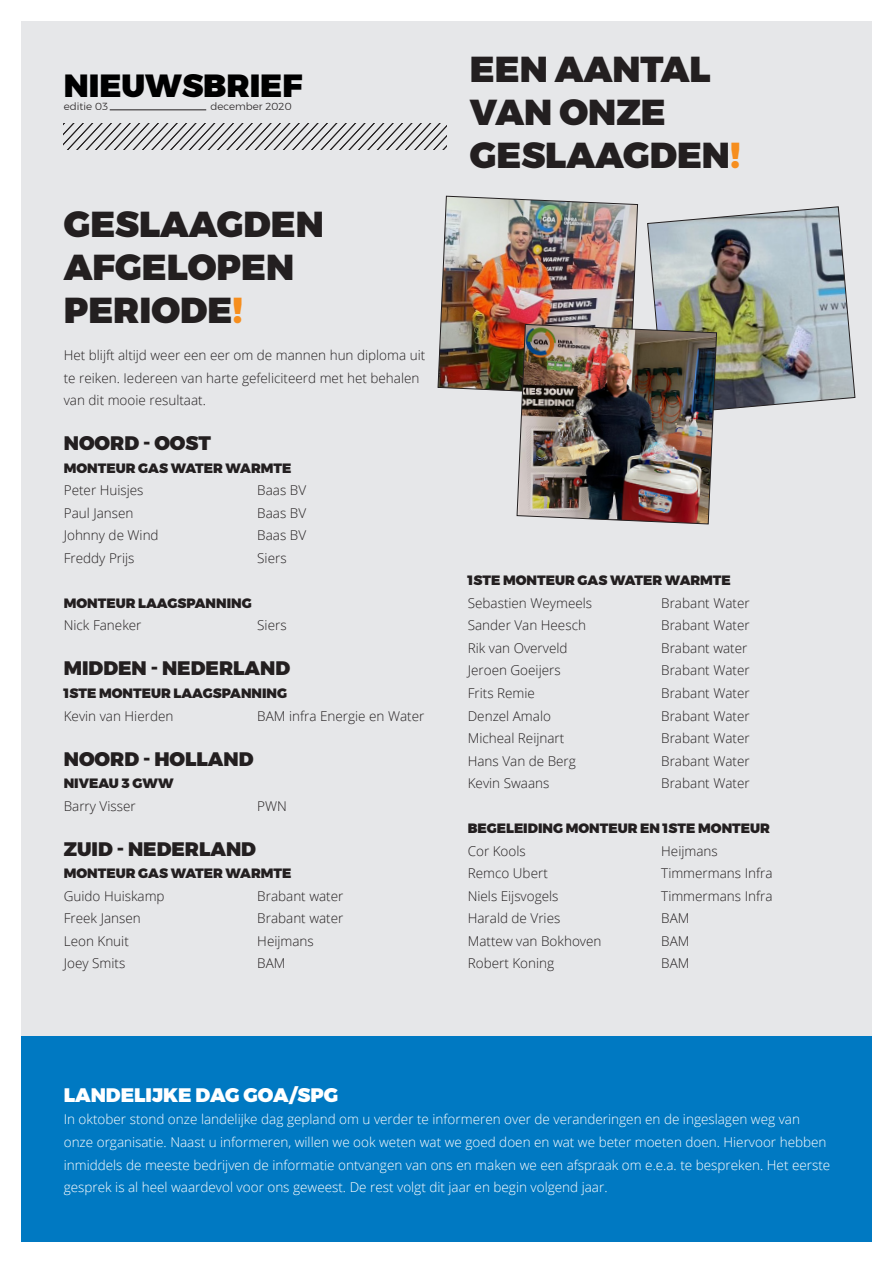
<style>
.page{position:relative;width:893px;height:1263px;background:#fff}
.page>*{position:absolute;margin:0;border:0;box-sizing:border-box;transform-origin:0 0}
.t1{font:900 36px "Montserrat";color:#231f20}
.t2{font:900 31.95px "Montserrat";color:#000}
.t3{font:900 19.5px "Montserrat";color:#231f20}
.t4{font:900 19.5px "Montserrat";color:#fff}
.t5{font:300 13.5px/22.5px "Open Sans";color:#231f20}
.t6{font:300 13.5px/22.5px "Open Sans";color:#fff}
.t7{font:900 13.5px "Montserrat";color:#231f20}
.t8{font:300 10.2px "Montserrat";color:#231f20}
.s1{color:#f68e1e}
</style>
<div class="page">
<div style="left:21px;top:21px;width:851px;height:1221px;background:#e6e7e9"></div>
<img style="left:437px;top:195px;width:419px;height:330px">
<div style="left:21px;top:1036px;width:851px;height:206px;background:#0079c2"></div>
<hr style="left:110px;top:110px;width:96px;height:1px;background:#231f20">
<svg style="left:64px;top:124px;width:382px;height:26px"></svg>
<p class="t2" style="left:64px;top:60px;width:240px">NIEUWSBRIEF</p>
<p class="t8" style="left:64px;top:99px;width:46px">editie 03</p>
<p class="t8" style="left:211px;top:99px;width:83px">december 2020</p>
<p class="t1" style="left:64px;top:194px;width:261px">GESLAAGDEN</p>
<p class="t1" style="left:64px;top:238px;width:232px">AFGELOPEN</p>
<p class="t1" style="left:64px;top:281px;width:181px">PERIODE<span class="s1">!</span></p>
<p class="t5" style="left:64px;top:344px;width:363px">Het blijft altijd weer een eer om de mannen hun diploma uit te reiken. Iedereen van harte gefeliciteerd met het behalen van dit mooie resultaat.</p>
<p class="t3" style="left:64px;top:427px;width:149px">NOORD - OOST</p>
<p class="t7" style="left:64px;top:457px;width:229px">MONTEUR GAS WATER WARMTE</p>
<p class="t5" style="left:64px;top:479px;width:81px">Peter Huisjes</p>
<p class="t5" style="left:257px;top:479px;width:50px">Baas BV</p>
<p class="t5" style="left:64px;top:501px;width:71px">Paul Jansen</p>
<p class="t5" style="left:257px;top:501px;width:50px">Baas BV</p>
<p class="t5" style="left:64px;top:524px;width:96px">Johnny de Wind</p>
<p class="t5" style="left:257px;top:524px;width:50px">Baas BV</p>
<p class="t5" style="left:64px;top:546px;width:72px">Freddy Prijs</p>
<p class="t5" style="left:257px;top:546px;width:31px">Siers</p>
<p class="t7" style="left:64px;top:592px;width:189px">MONTEUR LAAGSPANNING</p>
<p class="t5" style="left:64px;top:614px;width:79px">Nick Faneker</p>
<p class="t5" style="left:257px;top:614px;width:31px">Siers</p>
<p class="t3" style="left:64px;top:652px;width:228px">MIDDEN - NEDERLAND</p>
<p class="t7" style="left:64px;top:682px;width:225px">1STE MONTEUR LAAGSPANNING</p>
<p class="t5" style="left:64px;top:704px;width:111px">Kevin van Hierden</p>
<p class="t5" style="left:257px;top:704px;width:169px">BAM infra Energie en Water</p>
<p class="t3" style="left:64px;top:742px;width:191px">NOORD - HOLLAND</p>
<p class="t7" style="left:64px;top:772px;width:111px">NIVEAU 3 GWW</p>
<p class="t5" style="left:64px;top:794px;width:73px">Barry Visser</p>
<p class="t5" style="left:257px;top:794px;width:31px">PWN</p>
<p class="t3" style="left:64px;top:832px;width:194px">ZUID - NEDERLAND</p>
<p class="t7" style="left:64px;top:862px;width:229px">MONTEUR GAS WATER WARMTE</p>
<p class="t5" style="left:64px;top:884px;width:102px">Guido Huiskamp</p>
<p class="t5" style="left:257px;top:884px;width:88px">Brabant water</p>
<p class="t5" style="left:64px;top:906px;width:79px">Freek Jansen</p>
<p class="t5" style="left:257px;top:906px;width:88px">Brabant water</p>
<p class="t5" style="left:64px;top:929px;width:67px">Leon Knuit</p>
<p class="t5" style="left:257px;top:929px;width:58px">Heijmans</p>
<p class="t5" style="left:64px;top:951px;width:63px">Joey Smits</p>
<p class="t5" style="left:257px;top:951px;width:30px">BAM</p>
<p class="t1" style="left:470px;top:40px;width:242px">EEN AANTAL</p>
<p class="t1" style="left:470px;top:83px;width:197px">VAN ONZE</p>
<p class="t1" style="left:470px;top:126px;width:272px">GESLAAGDEN<span class="s1">!</span></p>
<p class="t7" style="left:468px;top:570px;width:265px">1STE MONTEUR GAS WATER WARMTE</p>
<p class="t5" style="left:468px;top:591px;width:126px">Sebastien Weymeels</p>
<p class="t5" style="left:661px;top:591px;width:90px">Brabant Water</p>
<p class="t5" style="left:468px;top:614px;width:120px">Sander Van Heesch</p>
<p class="t5" style="left:661px;top:614px;width:90px">Brabant Water</p>
<p class="t5" style="left:468px;top:636px;width:101px">Rik van Overveld</p>
<p class="t5" style="left:661px;top:636px;width:88px">Brabant water</p>
<p class="t5" style="left:468px;top:659px;width:94px">Jeroen Goeijers</p>
<p class="t5" style="left:661px;top:659px;width:90px">Brabant Water</p>
<p class="t5" style="left:468px;top:681px;width:69px">Frits Remie</p>
<p class="t5" style="left:661px;top:681px;width:90px">Brabant Water</p>
<p class="t5" style="left:468px;top:704px;width:85px">Denzel Amalo</p>
<p class="t5" style="left:661px;top:704px;width:90px">Brabant Water</p>
<p class="t5" style="left:468px;top:726px;width:98px">Micheal Reijnart</p>
<p class="t5" style="left:661px;top:726px;width:90px">Brabant Water</p>
<p class="t5" style="left:468px;top:749px;width:110px">Hans Van de Berg</p>
<p class="t5" style="left:661px;top:749px;width:90px">Brabant Water</p>
<p class="t5" style="left:468px;top:771px;width:83px">Kevin Swaans</p>
<p class="t5" style="left:661px;top:771px;width:90px">Brabant Water</p>
<p class="t7" style="left:468px;top:817px;width:304px">BEGELEIDING MONTEUR EN 1STE MONTEUR</p>
<p class="t5" style="left:468px;top:839px;width:60px">Cor Kools</p>
<p class="t5" style="left:661px;top:839px;width:58px">Heijmans</p>
<p class="t5" style="left:468px;top:861px;width:82px">Remco Ubert</p>
<p class="t5" style="left:661px;top:861px;width:113px">Timmermans Infra</p>
<p class="t5" style="left:468px;top:884px;width:92px">Niels Eijsvogels</p>
<p class="t5" style="left:661px;top:884px;width:113px">Timmermans Infra</p>
<p class="t5" style="left:468px;top:906px;width:94px">Harald de Vries</p>
<p class="t5" style="left:661px;top:906px;width:30px">BAM</p>
<p class="t5" style="left:468px;top:929px;width:135px">Mattew van Bokhoven</p>
<p class="t5" style="left:661px;top:929px;width:30px">BAM</p>
<p class="t5" style="left:468px;top:951px;width:88px">Robert Koning</p>
<p class="t5" style="left:661px;top:951px;width:30px">BAM</p>
<p class="t4" style="left:64px;top:1079px;width:276px">LANDELIJKE DAG GOA/SPG</p>
<p class="t6" style="left:64px;top:1108px;width:768px">In oktober stond onze landelijke dag gepland om u verder te informeren over de veranderingen en de ingeslagen weg van onze organisatie. Naast u informeren, willen we ook weten wat we goed doen en wat we beter moeten doen. Hiervoor hebben inmiddels de meeste bedrijven de informatie ontvangen van ons en maken we een afspraak om e.e.a. te bespreken. Het eerste gesprek is al heel waardevol voor ons geweest. De rest volgt dit jaar en begin volgend jaar.</p>
</div>
